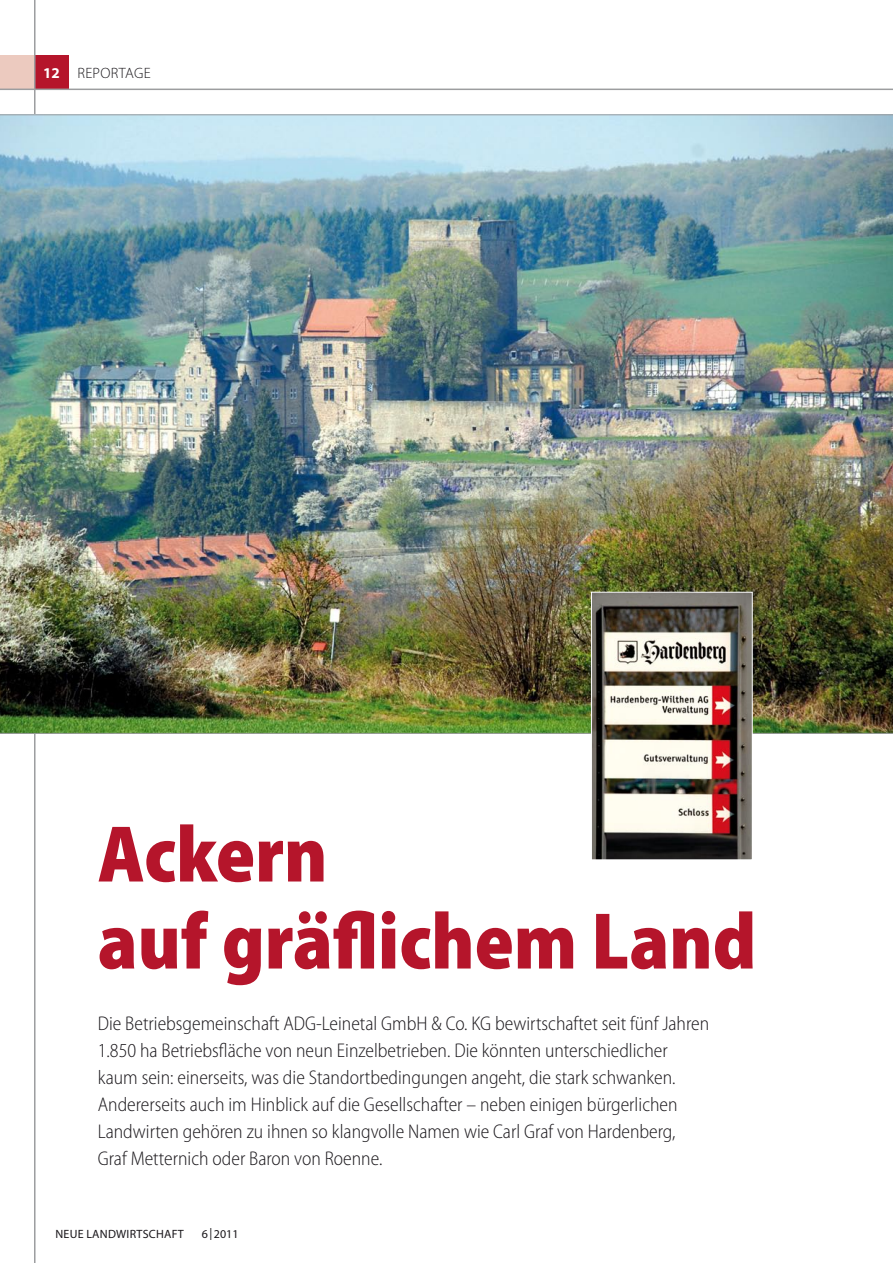
<style>
.page{position:relative;width:893px;height:1263px;background:#fff}
.page>*{position:absolute;margin:0;border:0;box-sizing:border-box;transform-origin:0 0}
.t1{font:900 semi-condensed 81px/87px "Myriad Pro";color:#b5152b;scale:.95 1}
.t2{font:300 semi-condensed 19.95px/27px "Myriad Pro";color:#1a171b}
.t3{font:300 15px "Myriad Pro";letter-spacing:.02em;color:#1a171b}
.t4{font:12px "Myriad Pro";letter-spacing:.02em;color:#1a171b}
.s1{font-weight:700;color:#fff}
</style>
<div class="page">
<div style="left:34px;top:55px;width:35px;height:35px;background:#b5152b"></div>
<hr style="left:34px;top:0;width:2px;height:1263px;background:#9c9d9f">
<div style="left:0;top:55px;width:34px;height:35px;background:#eccabf"></div>
<hr style="left:0;top:89px;width:893px;height:1px;background:#9c9d9f">
<img style="left:0;top:114px;width:893px;height:620px">
<img style="left:593px;top:594px;width:158px;height:264px">
<div style="left:591px;top:592px;width:162px;height:268px;border:1px solid #fff"></div>
<p class="t3" style="left:43px;top:64px;width:109px"><span class="s1">12</span> REPORTAGE</p>
<h1 class="t1" style="left:98px;top:812px;width:695px">Ackern<br>auf gräflichem Land</h1>
<p class="t2" style="left:98px;top:1010px;width:613px">Die Betriebsgemeinschaft ADG-Leinetal GmbH &amp; Co. KG bewirtschaftet seit fünf Jahren 1.850 ha Betriebsfläche von neun Einzelbetrieben. Die könnten unterschiedlicher kaum sein: einerseits, was die Standortbedingungen angeht, die stark schwanken.<br>Andererseits auch im Hinblick auf die Gesellschafter – neben einigen bürgerlichen Landwirten gehören zu ihnen so klangvolle Namen wie Carl Graf von Hardenberg, Graf Metternich oder Baron von Roenne.</p>
<p class="t4" style="left:55px;top:1227px;width:130px">NEUE LANDWIRTSCHAFT</p>
<p class="t4" style="left:202px;top:1227px;width:38px">6|2011</p>
</div>
